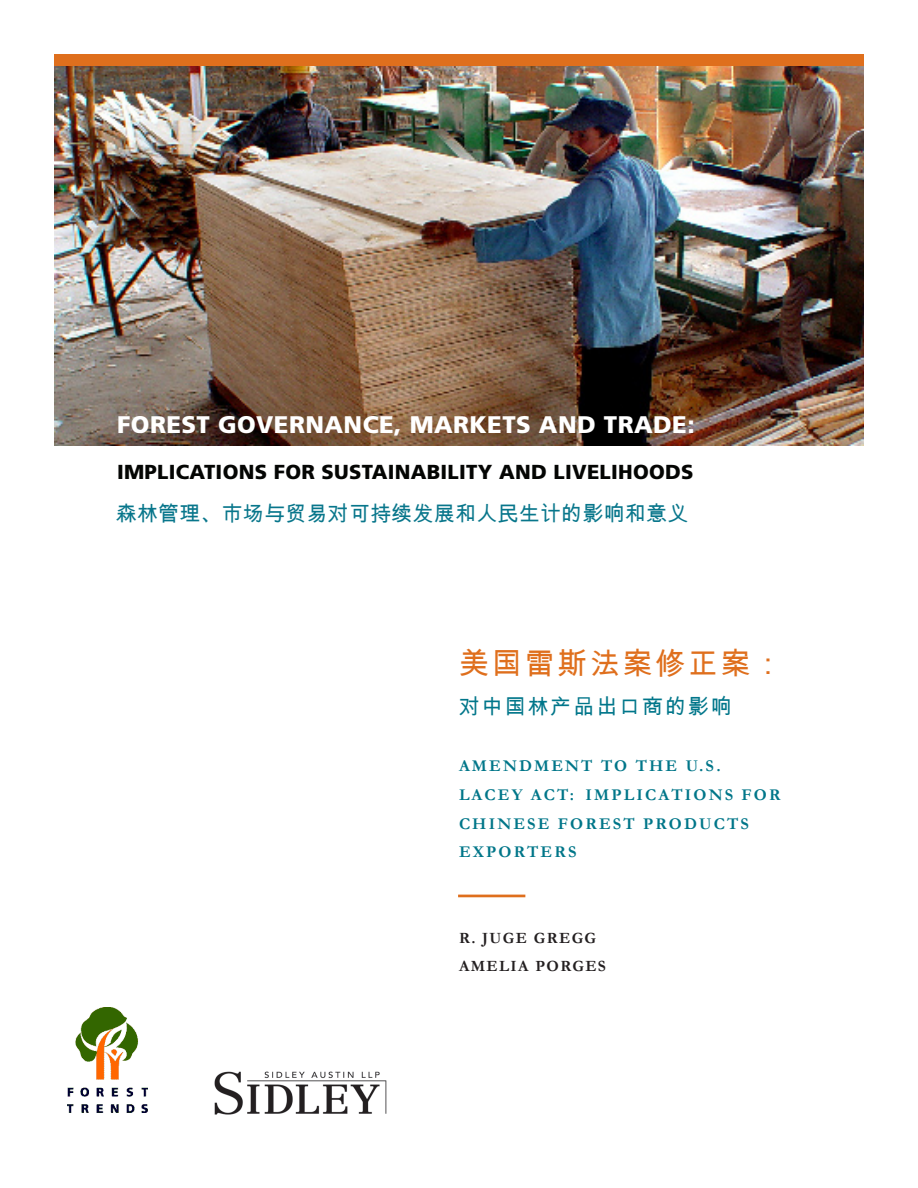
<style>
.page{position:relative;width:918px;height:1188px;background:#fff}
.page>*{position:absolute;margin:0;border:0;box-sizing:border-box;transform-origin:0 0}
.t1{font:30px "Arial Unicode MS";letter-spacing:.09em;color:#df6f1d}
.t2{font:900 24px "Frutiger";letter-spacing:.015em;color:#fff}
.t3{font:21px "Arial Unicode MS";letter-spacing:.01em;color:#08768b}
.t4{font:21px "Arial Unicode MS";letter-spacing:.09em;color:#00768a}
.t5{font:900 20.25px "Frutiger";letter-spacing:.015em;color:#040503}
.t6{font:700 16.5px "Garamond";letter-spacing:.13em;color:#007689}
.t7{font:700 15.75px "Garamond";letter-spacing:.09em;color:#231f20}
</style>
<div class="page">
<img style="left:54px;top:66px;width:810px;height:380px">
<div style="left:55px;top:55px;width:808px;height:10px;background:#df6f1d"></div>
<div style="left:54px;top:54px;width:810px;height:12px;border:2px solid #df6f1d"></div>
<div style="left:458px;top:895px;width:67px;height:2px;border:2px solid #df6f1d"></div>
<img style="left:68px;top:1008px;width:79px;height:104px">
<img style="left:214px;top:1071px;width:173px;height:44px">
<p class="t2" style="left:117px;top:410px;width:579px">FOREST GOVERNANCE, MARKETS AND TRADE:</p>
<p class="t5" style="left:117px;top:460px;width:578px">IMPLICATIONS FOR SUSTAINABILITY AND LIVELIHOODS</p>
<p class="t3" style="left:116px;top:498px;width:574px">森林管理、市场与贸易对可持续发展和人民生计的影响和意义</p>
<p class="t1" style="left:459px;top:641px;width:326px">美国雷斯法案修正案：</p>
<p class="t4" style="left:459px;top:692px;width:274px">对中国林产品出口商的影响</p>
<p class="t6" style="left:459px;top:755px;width:263px">AMENDMENT TO THE U.S.</p>
<p class="t6" style="left:459px;top:784px;width:323px">LACEY ACT: IMPLICATIONS FOR</p>
<p class="t6" style="left:459px;top:812px;width:292px">CHINESE FOREST PRODUCTS</p>
<p class="t6" style="left:459px;top:841px;width:119px">EXPORTERS</p>
<p class="t7" style="left:459px;top:927px;width:139px">R. JUGE GREGG</p>
<p class="t7" style="left:459px;top:955px;width:148px">AMELIA PORGES</p>
</div>
